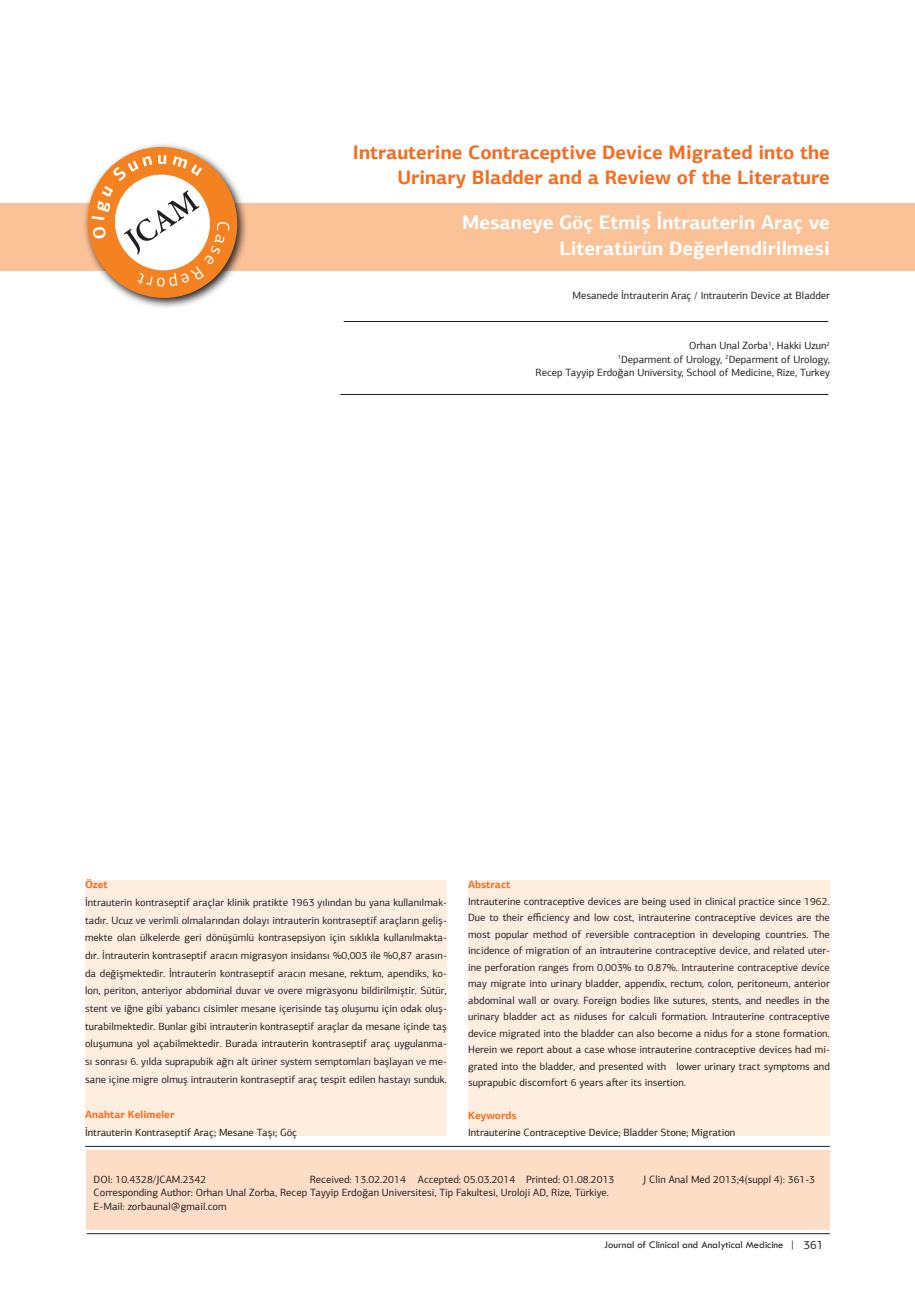
<style>
.page{position:relative;width:915px;height:1306px;background:#fff}
.page>*{position:absolute;margin:0;border:0;box-sizing:border-box;transform-origin:0 0}
.t1{font:700 19.5px/25.5px "PF Agora Sans Pro";color:#f36e21;text-align:right}
.t2{font:700 19.5px/25.5px "PF Agora Sans Pro";color:#fff;text-align:right}
.t3{font:10.5px/16.5px "PF Agora Sans Pro";color:#231f20;text-align:justify}
.t4{font:10.5px "Tw Cen";color:#231f20}
.t5{font:700 10.5px "PF Agora Sans Pro";color:#f36e21}
.s1{font-family:"PF Agora Sans Pro";font-size:12px}
</style>
<div class="page">
<div style="left:87px;top:1150px;width:742px;height:79px;background:#fdddc6"></div>
<div style="left:0;top:203px;width:914px;height:67px;background:#fbc197"></div>
<hr style="left:85px;top:1146px;width:744px;height:1px;background:#231f20">
<hr style="left:343px;top:321px;width:485px;height:1px;background:#231f20">
<hr style="left:340px;top:394px;width:488px;height:1px;background:#231f20">
<svg style="left:77px;top:144px;width:170px;height:164px"></svg>
<div style="left:85px;top:880px;width:361px;height:255px;background:#feeee0"></div>
<div style="left:468px;top:880px;width:361px;height:255px;background:#feeee0"></div>
<hr style="left:87px;top:1233px;width:742px;height:1px;background:#231f20">
<h1 class="t1" style="left:353px;top:139px;width:478px">Intrauterine Contraceptive Device Migrated into the<br>Urinary Bladder and a Review of the Literature</h1>
<h1 class="t2" style="left:462px;top:210px;width:369px">Mesaneye Göç Etmiş İntrauterin Araç ve<br>Literatürün Değerlendirilmesi</h1>
<p class="t3" style="left:572px;top:287px;width:259px">Mesanede İntrauterin Araç / Intrauterin Device at Bladder</p>
<p class="t3" style="left:535px;top:339px;width:295px;line-height:13.5px;text-align:right">Orhan Unal Zorba<sup>1</sup>, Hakki Uzun<sup>2<br>1</sup>Deparment of Urology, <sup>2</sup>Deparment of Urology,<br>Recep Tayyip Erdoğan University, School of Medicine, Rize, Turkey</p>
<p class="t5" style="left:85px;top:878px;width:24px">Özet</p>
<p class="t3" style="left:85px;top:893px;width:363px;line-height:17.7px">İntrauterin kontraseptif araçlar klinik pratikte 1963 yılından bu yana kullanılmak&shy;tadır. Ucuz ve verimli olmalarından dolayı intrauterin kontraseptif araçların geliş&shy;mekte olan ülkelerde geri dönüşümlü kontrasepsiyon için sıklıkla kullanılmakta&shy;dır. İntrauterin kontraseptif aracın migrasyon insidansı %0,003 ile %0,87 arasın&shy;da değişmektedir. İntrauterin kontraseptif aracın mesane, rektum, apendiks, ko&shy;lon, periton, anteriyor abdominal duvar ve overe migrasyonu bildirilmiştir. Sütür, stent ve iğne gibi yabancı cisimler mesane içerisinde taş oluşumu için odak oluş&shy;turabilmektedir. Bunlar gibi intrauterin kontraseptif araçlar da mesane içinde taş oluşumuna yol açabilmektedir. Burada intrauterin kontraseptif araç uygulanma&shy;sı sonrası 6. yılda suprapubik ağrı alt üriner system semptomları başlayan ve me&shy;sane içine migre olmuş intrauterin kontraseptif araç tespit edilen hastayı sunduk.</p>
<p class="t5" style="left:85px;top:1107px;width:91px">Anahtar Kelimeler</p>
<p class="t3" style="left:85px;top:1123px;width:213px">İntrauterin Kontraseptif Araç; Mesane Taşı; Göç</p>
<p class="t5" style="left:468px;top:878px;width:44px">Abstract</p>
<p class="t3" style="left:468px;top:893px;width:363px">Intrauterine contraceptive devices are being used in clinical practice since 1962.<br>Due to their efficiency and low cost, intrauterine contraceptive devices are the most popular method of reversible contraception in developing countries. The incidence of migration of an intrauterine contraceptive device, and related uter&shy;ine perforation ranges from 0.003% to 0.87%. Intrauterine contraceptive device may migrate into urinary bladder, appendix, rectum, colon, peritoneum, anterior abdominal wall or ovary. Foreign bodies like sutures, stents, and needles in the urinary bladder act as niduses for calculi formation. Intrauterine contraceptive device migrated into the bladder can also become a nidus for a stone formation.<br>Herein we report about a case whose intrauterine contraceptive devices had mi&shy;grated into the bladder, and presented with lower urinary tract symptoms and suprapubic discomfort 6 years after its insertion.</p>
<p class="t5" style="left:468px;top:1109px;width:50px">Keywords</p>
<p class="t3" style="left:468px;top:1123px;width:268px">Intrauterine Contraceptive Device; Bladder Stone; Migration</p>
<p class="t3" style="left:94px;top:1170px;width:114px">DOI: 10.4328/JCAM.2342</p>
<p class="t3" style="left:310px;top:1170px;width:306px">Received: 13.02.2014 Accepted: 05.03.2014 Printed: 01.08.2013</p>
<p class="t3" style="left:642px;top:1170px;width:173px">J Clin Anal Med 2013;4(suppl 4): 361-3</p>
<p class="t3" style="left:94px;top:1185px;width:516px;line-height:13.5px">Corresponding Author: Orhan Unal Zorba, Recep Tayyip Erdoğan Universitesi, Tip Fakultesi, Uroloji AD, Rize, Türkiye.<br>E-Mail: zorbaunal@gmail.com</p>
<p class="t4" style="left:604px;top:1238px;width:221px">Journal of Clinical and Analytical Medicine | <span class="s1">361</span></p>
</div>
